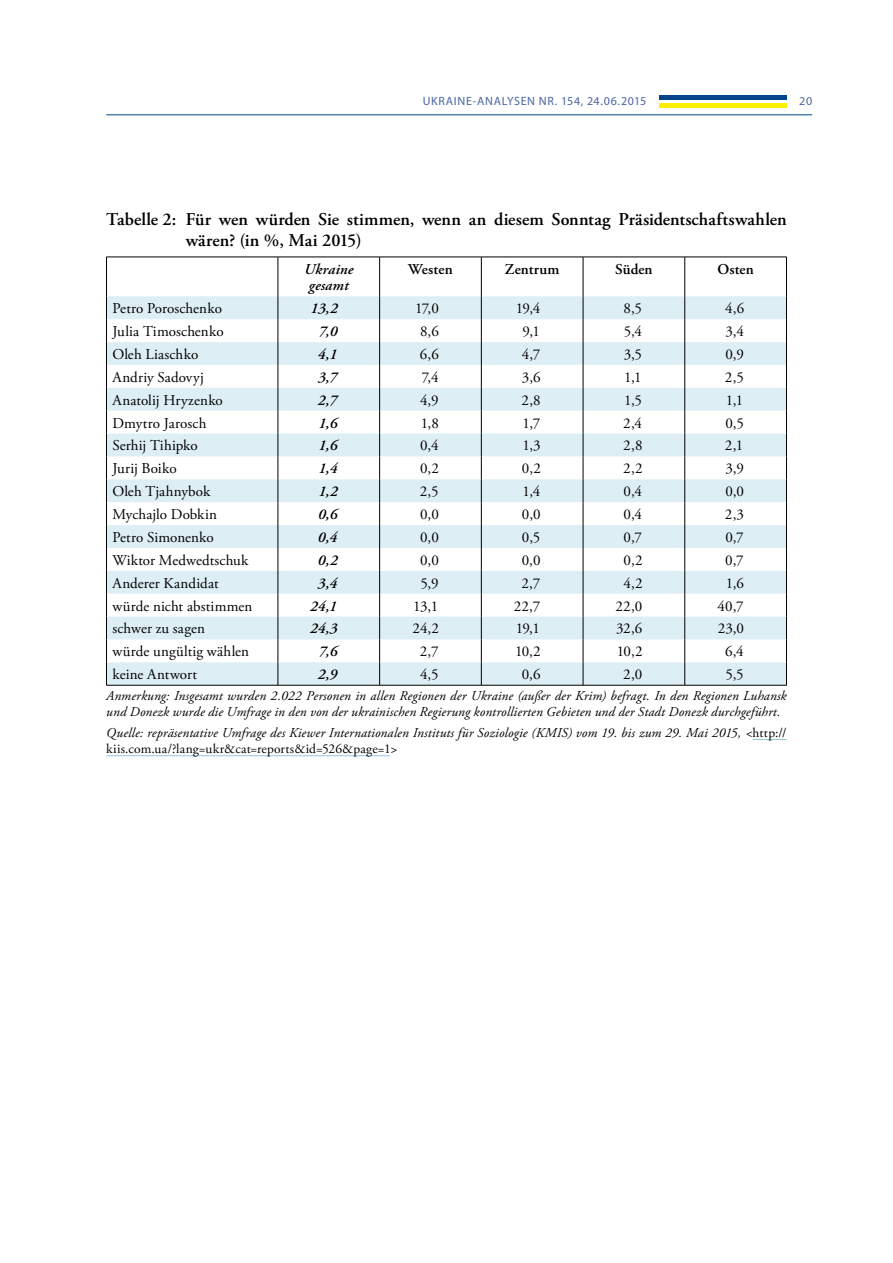
<style>
.page{position:relative;width:893px;height:1263px;background:#fff}
.page>*{position:absolute;margin:0;border:0;box-sizing:border-box;transform-origin:0 0}
.t1{font:600 18px/21.6px "Adobe Garamond Pro";color:#000}
.t2{font:15px "Adobe Garamond Pro";letter-spacing:.005em;color:#000}
.t3{font:italic 600 15px/16.5px "Adobe Garamond Pro";letter-spacing:.01em;color:#000;text-align:center}
.t4{font:600 15px "Adobe Garamond Pro";letter-spacing:.005em;color:#000}
.t5{font:600 15px "Adobe Garamond Pro";letter-spacing:.025em;color:#000}
.t6{font:italic 13.5px/16.2px "Adobe Garamond Pro";letter-spacing:.01em;color:#000}
.t7{font:12px "Myriad Pro";letter-spacing:.055em;color:#4a65a1}
.s1{font-style:normal}
</style>
<div class="page">
<div style="left:659px;top:103px;width:128px;height:5px;background:#fcf000"></div>
<hr style="left:659px;top:96px;width:128px;height:4px;background:#004688">
<hr style="left:106px;top:114px;width:706px;height:1px;background:#004688">
<hr style="left:753px;top:739px;width:34px;height:1px;background:#94c7de">
<hr style="left:106px;top:755px;width:284px;height:1px;background:#94c7de">
<svg style="left:107px;top:296px;width:679px;height:389px;fill:#deeef5"></svg>
<hr style="left:106px;top:257px;width:172px;height:1px;background:#000">
<hr style="left:106px;top:257px;width:1px;height:39px;background:#000">
<hr style="left:278px;top:257px;width:102px;height:1px;background:#000">
<hr style="left:278px;top:257px;width:1px;height:39px;background:#000">
<hr style="left:380px;top:257px;width:101px;height:1px;background:#000">
<hr style="left:379px;top:257px;width:1px;height:39px;background:#000">
<hr style="left:481px;top:257px;width:102px;height:1px;background:#000">
<hr style="left:481px;top:257px;width:1px;height:39px;background:#000">
<hr style="left:583px;top:257px;width:102px;height:1px;background:#000">
<hr style="left:583px;top:257px;width:1px;height:39px;background:#000">
<hr style="left:685px;top:257px;width:102px;height:1px;background:#000">
<hr style="left:684px;top:257px;width:1px;height:39px;background:#000">
<hr style="left:786px;top:257px;width:1px;height:39px;background:#000">
<svg style="left:106px;top:296px;width:1px;height:389px"></svg>
<svg style="left:278px;top:296px;width:1px;height:389px"></svg>
<svg style="left:379px;top:296px;width:1px;height:389px"></svg>
<svg style="left:481px;top:296px;width:1px;height:389px"></svg>
<svg style="left:583px;top:296px;width:1px;height:389px"></svg>
<svg style="left:684px;top:296px;width:1px;height:389px"></svg>
<svg style="left:786px;top:296px;width:1px;height:389px"></svg>
<hr style="left:106px;top:685px;width:172px;height:1px;background:#000">
<hr style="left:278px;top:685px;width:102px;height:1px;background:#000">
<hr style="left:380px;top:685px;width:101px;height:1px;background:#000">
<hr style="left:481px;top:685px;width:102px;height:1px;background:#000">
<hr style="left:583px;top:685px;width:102px;height:1px;background:#000">
<hr style="left:685px;top:685px;width:102px;height:1px;background:#000">
<p class="t7" style="left:423px;top:94px;width:225px">UKRAINE-ANALYSEN NR. 154, 24.06.2015</p>
<p class="t7" style="left:799px;top:94px;width:14px">20</p>
<p class="t1" style="left:186px;top:208px;width:602px;text-indent:-80px">Tabelle 2: Für wen würden Sie stimmen, wenn an diesem Sonntag Präsidentschaftswahlen wären? (in %, Mai 2015)</p>
<p class="t3" style="left:304px;top:261px;width:51px">Ukraine gesamt</p>
<p class="t4" style="left:408px;top:260px;width:46px">Westen</p>
<p class="t5" style="left:505px;top:260px;width:56px">Zentrum</p>
<p class="t4" style="left:615px;top:260px;width:39px">Süden</p>
<p class="t4" style="left:717px;top:260px;width:38px">Osten</p>
<p class="t2" style="left:112px;top:299px;width:111px">Petro Poroschenko</p>
<p class="t3" style="left:311px;top:301px;width:29px">13,2</p>
<p class="t2" style="left:415px;top:299px;width:25px">17,0</p>
<p class="t2" style="left:516px;top:299px;width:26px">19,4</p>
<p class="t2" style="left:623px;top:299px;width:20px">8,5</p>
<p class="t2" style="left:725px;top:299px;width:20px">4,6</p>
<p class="t2" style="left:112px;top:322px;width:113px">Julia Timoschenko</p>
<p class="t3" style="left:319px;top:324px;width:20px">7,0</p>
<p class="t2" style="left:420px;top:322px;width:21px">8,6</p>
<p class="t2" style="left:522px;top:322px;width:19px">9,1</p>
<p class="t2" style="left:624px;top:322px;width:20px">5,4</p>
<p class="t2" style="left:725px;top:322px;width:20px">3,4</p>
<p class="t2" style="left:113px;top:345px;width:87px">Oleh Liaschko</p>
<p class="t3" style="left:318px;top:346px;width:21px">4,1</p>
<p class="t2" style="left:420px;top:345px;width:21px">6,6</p>
<p class="t2" style="left:522px;top:345px;width:20px">4,7</p>
<p class="t2" style="left:624px;top:345px;width:20px">3,5</p>
<p class="t2" style="left:725px;top:345px;width:20px">0,9</p>
<p class="t2" style="left:113px;top:368px;width:93px">Andriy Sadovyj</p>
<p class="t3" style="left:318px;top:369px;width:21px">3,7</p>
<p class="t2" style="left:422px;top:368px;width:19px">7,4</p>
<p class="t2" style="left:522px;top:368px;width:20px">3,6</p>
<p class="t2" style="left:624px;top:368px;width:19px">1,1</p>
<p class="t2" style="left:725px;top:368px;width:20px">2,5</p>
<p class="t2" style="left:112px;top:391px;width:112px">Anatolij Hryzenko</p>
<p class="t3" style="left:318px;top:392px;width:21px">2,7</p>
<p class="t2" style="left:420px;top:391px;width:20px">4,9</p>
<p class="t2" style="left:521px;top:391px;width:21px">2,8</p>
<p class="t2" style="left:624px;top:391px;width:19px">1,5</p>
<p class="t2" style="left:726px;top:391px;width:19px">1,1</p>
<p class="t2" style="left:112px;top:414px;width:95px">Dmytro Jarosch</p>
<p class="t3" style="left:319px;top:415px;width:20px">1,6</p>
<p class="t2" style="left:421px;top:414px;width:20px">1,8</p>
<p class="t2" style="left:522px;top:414px;width:19px">1,7</p>
<p class="t2" style="left:623px;top:414px;width:20px">2,4</p>
<p class="t2" style="left:725px;top:414px;width:20px">0,5</p>
<p class="t2" style="left:112px;top:437px;width:87px">Serhij Tihipko</p>
<p class="t3" style="left:319px;top:438px;width:20px">1,6</p>
<p class="t2" style="left:420px;top:437px;width:20px">0,4</p>
<p class="t2" style="left:522px;top:437px;width:20px">1,3</p>
<p class="t2" style="left:623px;top:437px;width:21px">2,8</p>
<p class="t2" style="left:725px;top:437px;width:20px">2,1</p>
<p class="t2" style="left:112px;top:460px;width:66px">Jurij Boiko</p>
<p class="t3" style="left:319px;top:461px;width:20px">1,4</p>
<p class="t2" style="left:420px;top:460px;width:20px">0,2</p>
<p class="t2" style="left:522px;top:460px;width:20px">0,2</p>
<p class="t2" style="left:623px;top:460px;width:21px">2,2</p>
<p class="t2" style="left:725px;top:460px;width:20px">3,9</p>
<p class="t2" style="left:112px;top:482px;width:99px">Oleh Tjahnybok</p>
<p class="t3" style="left:319px;top:484px;width:21px">1,2</p>
<p class="t2" style="left:420px;top:482px;width:20px">2,5</p>
<p class="t2" style="left:522px;top:482px;width:19px">1,4</p>
<p class="t2" style="left:624px;top:482px;width:20px">0,4</p>
<p class="t2" style="left:725px;top:482px;width:20px">0,0</p>
<p class="t2" style="left:112px;top:505px;width:106px">Mychajlo Dobkin</p>
<p class="t3" style="left:318px;top:507px;width:21px">0,6</p>
<p class="t2" style="left:420px;top:505px;width:20px">0,0</p>
<p class="t2" style="left:522px;top:505px;width:20px">0,0</p>
<p class="t2" style="left:624px;top:505px;width:20px">0,4</p>
<p class="t2" style="left:725px;top:505px;width:21px">2,3</p>
<p class="t2" style="left:112px;top:528px;width:103px">Petro Simonenko</p>
<p class="t3" style="left:318px;top:529px;width:21px">0,4</p>
<p class="t2" style="left:420px;top:528px;width:20px">0,0</p>
<p class="t2" style="left:522px;top:528px;width:20px">0,5</p>
<p class="t2" style="left:624px;top:528px;width:20px">0,7</p>
<p class="t2" style="left:725px;top:528px;width:20px">0,7</p>
<p class="t2" style="left:112px;top:551px;width:138px">Wiktor Medwedtschuk</p>
<p class="t3" style="left:318px;top:552px;width:21px">0,2</p>
<p class="t2" style="left:420px;top:551px;width:20px">0,0</p>
<p class="t2" style="left:522px;top:551px;width:20px">0,0</p>
<p class="t2" style="left:624px;top:551px;width:20px">0,2</p>
<p class="t2" style="left:725px;top:551px;width:20px">0,7</p>
<p class="t2" style="left:112px;top:574px;width:108px">Anderer Kandidat</p>
<p class="t3" style="left:318px;top:575px;width:21px">3,4</p>
<p class="t2" style="left:420px;top:574px;width:20px">5,9</p>
<p class="t2" style="left:521px;top:574px;width:20px">2,7</p>
<p class="t2" style="left:623px;top:574px;width:21px">4,2</p>
<p class="t2" style="left:726px;top:574px;width:20px">1,6</p>
<p class="t2" style="left:112px;top:597px;width:141px">würde nicht abstimmen</p>
<p class="t3" style="left:310px;top:598px;width:28px">24,1</p>
<p class="t2" style="left:413px;top:597px;width:27px">13,1</p>
<p class="t2" style="left:514px;top:597px;width:28px">22,7</p>
<p class="t2" style="left:616px;top:597px;width:28px">22,0</p>
<p class="t2" style="left:718px;top:597px;width:28px">40,7</p>
<p class="t2" style="left:112px;top:620px;width:94px">schwer zu sagen</p>
<p class="t3" style="left:310px;top:621px;width:29px">24,3</p>
<p class="t2" style="left:413px;top:620px;width:28px">24,2</p>
<p class="t2" style="left:516px;top:620px;width:26px">19,1</p>
<p class="t2" style="left:616px;top:620px;width:28px">32,6</p>
<p class="t2" style="left:718px;top:620px;width:28px">23,0</p>
<p class="t2" style="left:112px;top:643px;width:138px">würde ungültig wählen</p>
<p class="t3" style="left:319px;top:644px;width:20px">7,6</p>
<p class="t2" style="left:420px;top:643px;width:20px">2,7</p>
<p class="t2" style="left:515px;top:643px;width:27px">10,2</p>
<p class="t2" style="left:617px;top:643px;width:27px">10,2</p>
<p class="t2" style="left:725px;top:643px;width:20px">6,4</p>
<p class="t2" style="left:112px;top:665px;width:86px">keine Antwort</p>
<p class="t3" style="left:318px;top:667px;width:21px">2,9</p>
<p class="t2" style="left:420px;top:665px;width:20px">4,5</p>
<p class="t2" style="left:522px;top:665px;width:20px">0,6</p>
<p class="t2" style="left:623px;top:665px;width:21px">2,0</p>
<p class="t2" style="left:725px;top:665px;width:20px">5,5</p>
<p class="t6" style="left:106px;top:688px;width:682px">Anmerkung: Insgesamt wurden 2.022 Personen in allen Regionen der Ukraine (außer der Krim) befragt. In den Regionen Luhansk und Donezk wurde die Umfrage in den von der ukrainischen Regierung kontrollierten Gebieten und der Stadt Donezk durchgeführt.</p>
<p class="t6" style="left:106px;top:724px;width:682px">Quelle: repräsentative Umfrage des Kiewer Internationalen Instituts für Soziologie (KMIS) vom 19. bis zum 29. Mai 2015, &lt;<span class="s1">http:// kiis.com.ua/?lang=ukr&amp;cat=reports&amp;id=526&amp;page=1</span>&gt;</p>
</div>
